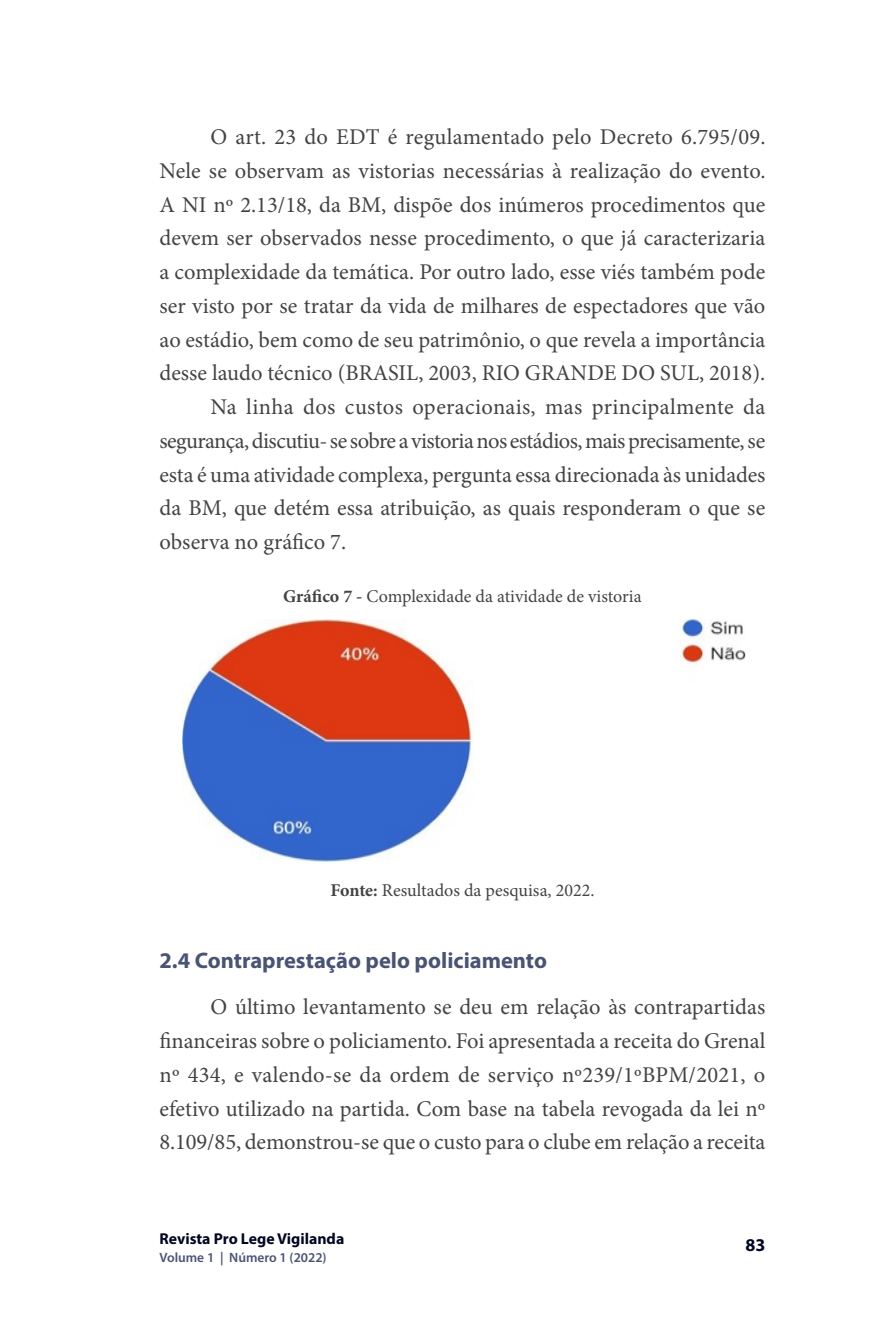
<style>
.page{position:relative;width:893px;height:1340px;background:#fff}
.page>*{position:absolute;margin:0;border:0;box-sizing:border-box;transform-origin:0 0}
.t1{font:22.5px/33.8px "Minion Pro";color:#434343;text-align:justify}
.t2{font:22.5px "Minion Pro";letter-spacing:-.025em;color:#434343}
.t3{font:700 22.5px "Myriad Pro";color:#495473}
.t4{font:18px "Minion Pro";color:#434343}
.t5{font:700 18px "Myriad Pro";color:#010722}
.t6{font:700 15.75px "Myriad Pro";color:#010722}
.t7{font:600 13.5px "Myriad Pro";color:#495473}
.s1{font-weight:700}
</style>
<div class="page">
<svg style="left:182px;top:619px;width:564px;height:243px"></svg>
<p class="t1" style="left:210px;top:120px;width:557px">O art. 23 do EDT é regulamentado pelo Decreto 6.795/09.</p>
<p class="t1" style="left:159px;top:154px;width:608px">Nele se observam as vistorias necessárias à realização do evento.</p>
<p class="t1" style="left:159px;top:187px;width:607px">A NI nº 2.13/18, da BM, dispõe dos inúmeros procedimentos que</p>
<p class="t1" style="left:159px;top:221px;width:607px">devem ser observados nesse procedimento, o que já caracterizaria</p>
<p class="t1" style="left:159px;top:255px;width:607px">a complexidade da temática. Por outro lado, esse viés também pode</p>
<p class="t1" style="left:159px;top:289px;width:607px">ser visto por se tratar da vida de milhares de espectadores que vão</p>
<p class="t1" style="left:159px;top:322px;width:607px">ao estádio, bem como de seu patrimônio, o que revela a importância</p>
<p class="t1" style="left:159px;top:356px;width:607px">desse laudo técnico (BRASIL, 2003, RIO GRANDE DO SUL, 2018).</p>
<p class="t1" style="left:210px;top:390px;width:556px">Na linha dos custos operacionais, mas principalmente da</p>
<p class="t2" style="left:159px;top:425px;width:607px">segurança, discutiu- se sobre a vistoria nos estádios, mais precisamente, se</p>
<p class="t1" style="left:159px;top:457px;width:608px">esta é uma atividade complexa, pergunta essa direcionada às unidades</p>
<p class="t1" style="left:159px;top:491px;width:607px">da BM, que detém essa atribuição, as quais responderam o que se</p>
<p class="t1" style="left:159px;top:525px;width:188px">observa no gráfico 7.</p>
<p class="t4" style="left:283px;top:584px;width:360px"><span class="s1">Gráfico 7 -</span> Complexidade da atividade de vistoria</p>
<p class="t4" style="left:330px;top:877px;width:266px"><span class="s1">Fonte:</span> Resultados da pesquisa, 2022.</p>
<p class="t3" style="left:159px;top:945px;width:389px">2.4 Contraprestação pelo policiamento</p>
<p class="t1" style="left:159px;top:990px;width:607px;text-indent:51px">O último levantamento se deu em relação às contrapartidas financeiras sobre o policiamento. Foi apresentada a receita do Grenal nº 434, e valendo-se da ordem de serviço nº239/1ºBPM/2021, o efetivo utilizado na partida. Com base na tabela revogada da lei nº 8.109/85, demonstrou-se que o custo para o clube em relação a receita</p>
<p class="t6" style="left:159px;top:1228px;width:186px">Revista Pro Lege Vigilanda</p>
<p class="t7" style="left:159px;top:1248px;width:169px">Volume 1 | Número 1 (2022)</p>
<p class="t5" style="left:745px;top:1233px;width:21px">83</p>
</div>
